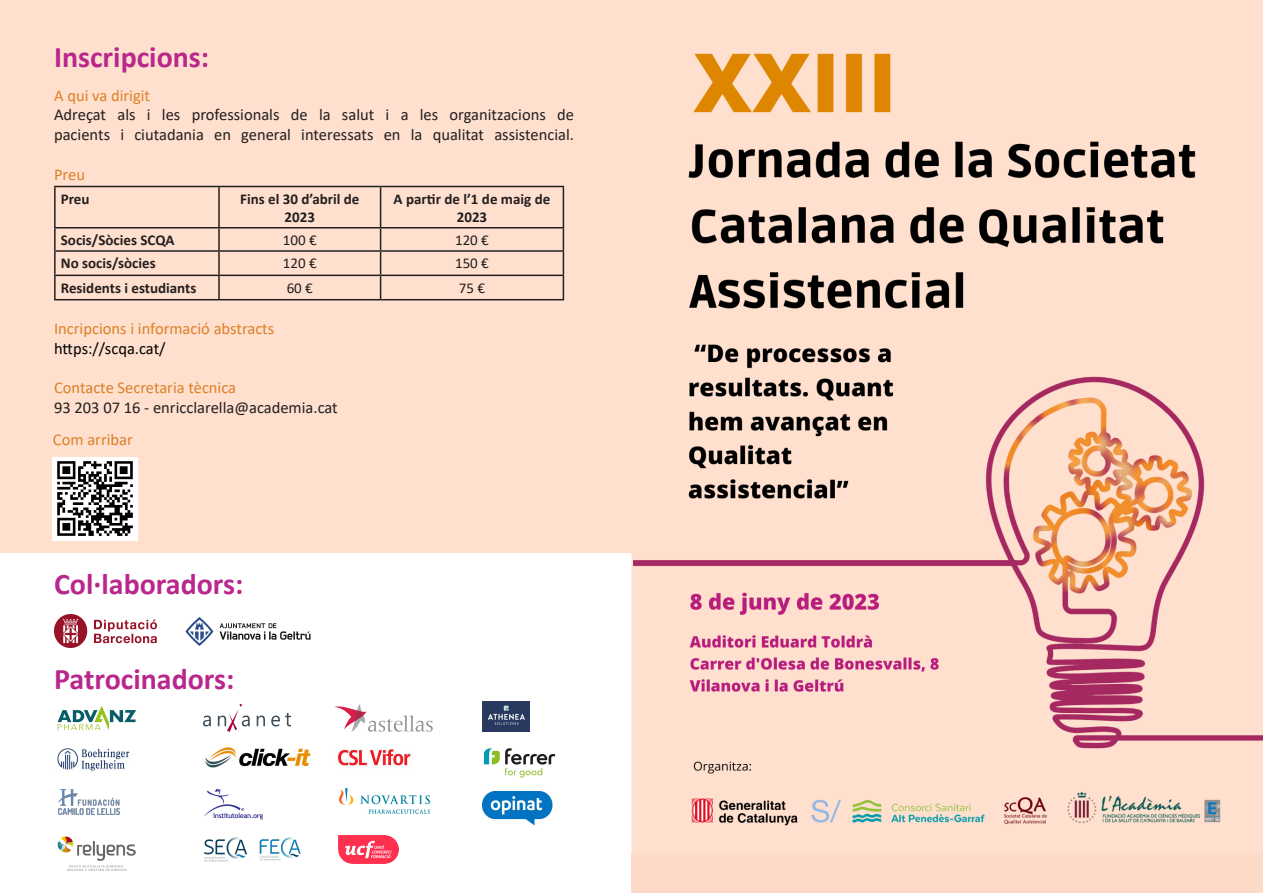
<style>
.page{position:relative;width:1263px;height:893px;background:#fff}
.page>*{position:absolute;margin:0;border:0;box-sizing:border-box;transform-origin:0 0}
.t1{font:700 30px "Calibri";color:#b9278c}
.t2{font:16.5px/19.8px "Calibri";color:#231f20}
.t3{font:16.5px "Calibri";color:#dc8027}
.t4{font:16.5px "Calibri";letter-spacing:-.005em;color:#000001}
.t5{font:16.5px "Calibri";color:#dd8028}
.t6{font:16.5px "Calibri";color:#dd8027}
.t7{font:700 15px/18px "Calibri";color:#231f20;text-align:center}
.t8{font:15px "Calibri";color:#231f20}
</style>
<div class="page">
<div style="left:0;top:0;width:631px;height:553px;background:#ffe0ce"></div>
<svg style="left:631px;top:0;width:632px;height:854px;background:#eecbbb"></svg>
<div style="left:631px;top:854px;width:632px;height:39px;background:#fcdac7"></div>
<hr style="left:54px;top:186px;width:165px;height:1px;background:#231f20">
<hr style="left:54px;top:187px;width:2px;height:40px;background:#231f20">
<hr style="left:219px;top:186px;width:162px;height:1px;background:#231f20">
<hr style="left:218px;top:187px;width:2px;height:40px;background:#231f20">
<hr style="left:381px;top:186px;width:183px;height:1px;background:#231f20">
<hr style="left:380px;top:187px;width:1px;height:40px;background:#231f20">
<hr style="left:563px;top:187px;width:1px;height:40px;background:#231f20">
<hr style="left:54px;top:227px;width:165px;height:1px;background:#231f20">
<hr style="left:54px;top:228px;width:2px;height:22px;background:#231f20">
<hr style="left:219px;top:227px;width:162px;height:1px;background:#231f20">
<hr style="left:218px;top:228px;width:2px;height:22px;background:#231f20">
<hr style="left:381px;top:227px;width:183px;height:1px;background:#231f20">
<hr style="left:54px;top:250px;width:165px;height:2px;background:#231f20">
<hr style="left:54px;top:252px;width:2px;height:23px;background:#231f20">
<hr style="left:219px;top:250px;width:162px;height:2px;background:#231f20">
<hr style="left:218px;top:252px;width:2px;height:23px;background:#231f20">
<hr style="left:381px;top:250px;width:183px;height:2px;background:#231f20">
<hr style="left:54px;top:275px;width:165px;height:1px;background:#231f20">
<hr style="left:54px;top:276px;width:2px;height:23px;background:#231f20">
<hr style="left:219px;top:275px;width:162px;height:1px;background:#231f20">
<hr style="left:218px;top:276px;width:2px;height:23px;background:#231f20">
<hr style="left:381px;top:275px;width:183px;height:1px;background:#231f20">
<svg style="left:380px;top:228px;width:1px;height:71px"></svg>
<svg style="left:563px;top:228px;width:1px;height:71px"></svg>
<hr style="left:54px;top:299px;width:165px;height:1px;background:#231f20">
<hr style="left:219px;top:299px;width:162px;height:1px;background:#231f20">
<hr style="left:381px;top:299px;width:183px;height:1px;background:#231f20">
<img style="left:53px;top:457px;width:84px;height:83px">
<img style="left:54px;top:615px;width:103px;height:33px">
<img style="left:185px;top:617px;width:126px;height:29px">
<img style="left:204px;top:705px;width:87px;height:26px">
<img style="left:335px;top:705px;width:97px;height:26px">
<img style="left:205px;top:747px;width:106px;height:21px">
<img style="left:59px;top:789px;width:60px;height:26px">
<img style="left:204px;top:838px;width:97px;height:23px">
<img style="left:337px;top:748px;width:74px;height:18px">
<img style="left:57px;top:706px;width:80px;height:25px">
<img style="left:484px;top:748px;width:72px;height:30px">
<img style="left:483px;top:702px;width:47px;height:29px">
<img style="left:339px;top:788px;width:91px;height:26px">
<img style="left:482px;top:791px;width:70px;height:35px">
<img style="left:57px;top:836px;width:79px;height:35px">
<img style="left:57px;top:748px;width:73px;height:23px">
<img style="left:339px;top:835px;width:60px;height:29px">
<img style="left:204px;top:789px;width:59px;height:31px">
<p class="t1" style="left:54px;top:36px;width:157px">Inscripcions:</p>
<p class="t5" style="left:54px;top:84px;width:98px">A qui va dirigit</p>
<p class="t2" style="left:54px;top:105px;width:521px">Adreçat als i les professionals de la salut i a les organitzacions de pacients i ciutadania en general interessats en la qualitat assistencial.</p>
<p class="t6" style="left:54px;top:163px;width:32px">Preu</p>
<p class="t7" style="left:61px;top:190px;width:30px">Preu</p>
<p class="t7" style="left:240px;top:190px;width:121px">Fins el 30 d’abril de<br>2023</p>
<p class="t7" style="left:394px;top:190px;width:158px">A partir de l’1 de maig de<br>2023</p>
<p class="t7" style="left:61px;top:231px;width:115px">Socis/Sòcies SCQA</p>
<p class="t8" style="left:283px;top:230px;width:35px">100 €</p>
<p class="t8" style="left:455px;top:230px;width:35px">120 €</p>
<p class="t7" style="left:61px;top:254px;width:96px">No socis/sòcies</p>
<p class="t8" style="left:283px;top:253px;width:35px">120 €</p>
<p class="t8" style="left:455px;top:253px;width:35px">150 €</p>
<p class="t7" style="left:61px;top:278px;width:137px">Residents i estudiants</p>
<p class="t8" style="left:287px;top:277px;width:28px">60 €</p>
<p class="t8" style="left:459px;top:277px;width:28px">75 €</p>
<p class="t3" style="left:54px;top:317px;width:222px">Incripcions i informació abstracts</p>
<p class="t4" style="left:54px;top:337px;width:113px">https://scqa.cat/</p>
<p class="t3" style="left:54px;top:377px;width:184px">Contacte Secretaria tècnica</p>
<p class="t2" style="left:54px;top:397px;width:285px">93 203 07 16 - enricclarella@academia.cat</p>
<p class="t3" style="left:53px;top:428px;width:81px">Com arribar</p>
<p class="t1" style="left:54px;top:563px;width:191px">Col·laboradors:</p>
<p class="t1" style="left:54px;top:658px;width:182px">Patrocinadors:</p>
</div>
